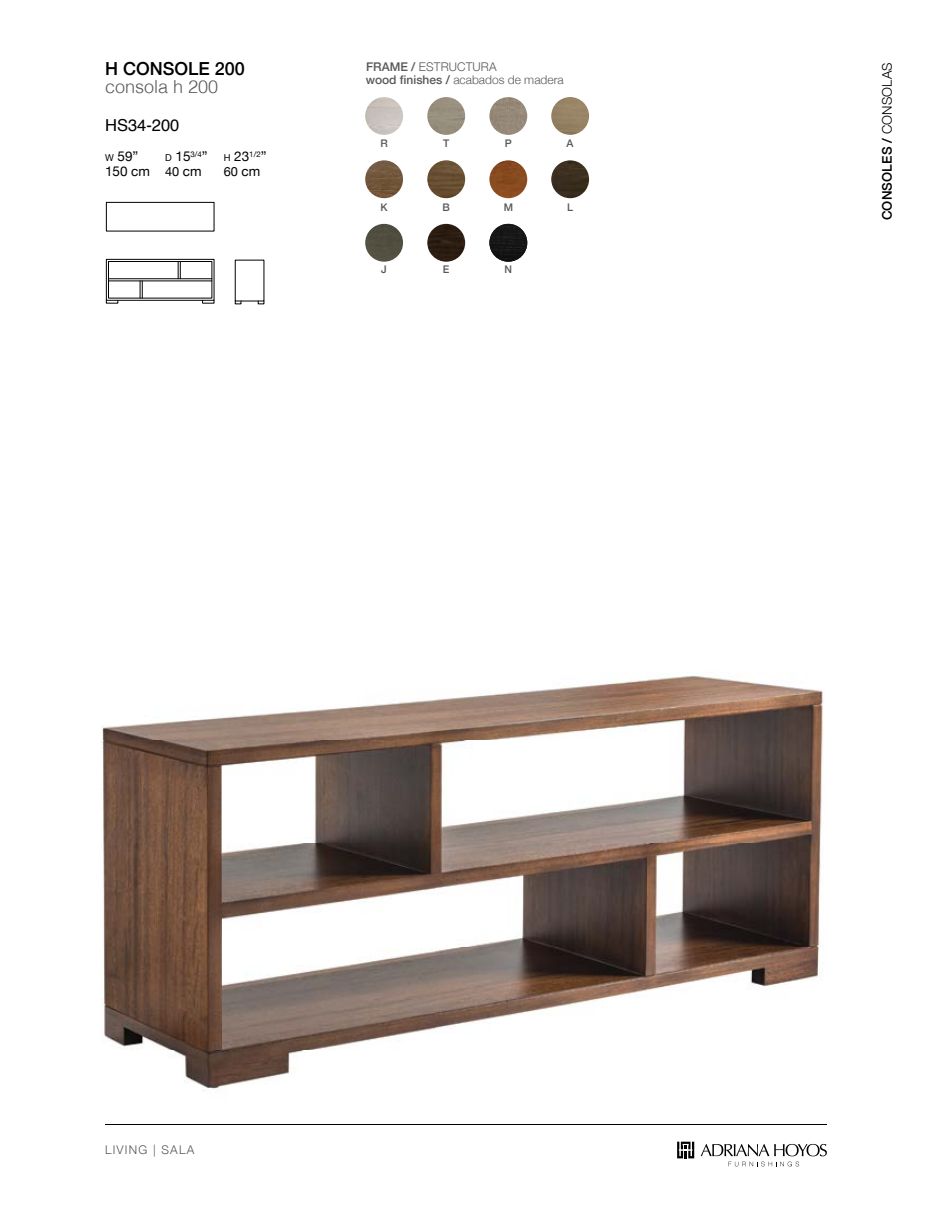
<style>
.page{position:relative;width:932px;height:1208px;background:#fff}
.page>*{position:absolute;margin:0;border:0;box-sizing:border-box;transform-origin:0 0}
.t1{font:500 18px "Helvetica Neue";color:#000}
.t2{font:300 18px "Helvetica";color:#58595b}
.t3{font:16.5px "Helvetica";color:#000}
.t4{font:13.5px/15px "Helvetica Neue";color:#000}
.t5{font:500 13.35px "Helvetica Neue";letter-spacing:.01em;color:#000}
.t6{font:12.75px "Helvetica Neue";color:#000}
.t7{font:300 12px "Helvetica Neue";letter-spacing:.01em;color:#58595b}
.t8{font:300 12px "Helvetica Neue";letter-spacing:.1em;color:#58595b}
.t9{font:500 10.5px "Helvetica Neue";color:#58595b}
.s1{font-size:9.45px}
.s2{font-style:inherit}
.s3{font-size:12.75px}
.s4{font-size:13.5px}
.s5{font-weight:500}
.s6{font-weight:300}
</style>
<div class="page">
<img style="left:427px;top:224px;width:38px;height:38px;border-radius:19px">
<img style="left:427px;top:160px;width:38px;height:38px;border-radius:19px">
<img style="left:365px;top:160px;width:38px;height:38px;border-radius:19px">
<img style="left:365px;top:224px;width:38px;height:38px;border-radius:19px">
<img style="left:365px;top:97px;width:38px;height:38px;border-radius:19px">
<img style="left:489px;top:224px;width:38px;height:38px;border-radius:19px">
<img style="left:489px;top:160px;width:38px;height:38px;border-radius:19px">
<img style="left:489px;top:97px;width:38px;height:38px;border-radius:19px">
<img style="left:551px;top:160px;width:38px;height:38px;border-radius:19px">
<img style="left:551px;top:97px;width:38px;height:38px;border-radius:19px">
<svg style="left:677px;top:1141px;width:17px;height:17px"></svg>
<svg style="left:700px;top:1144px;width:126px;height:22px"></svg>
<hr style="left:105px;top:1124px;width:721px;height:1px;background:#000">
<img style="left:427px;top:97px;width:38px;height:38px;border-radius:19px">
<img style="left:101px;top:675px;width:723px;height:416px">
<div style="left:106px;top:259px;width:108px;height:41px;border:1px solid #000"></div>
<div style="left:108px;top:261px;width:104px;height:37px;border:1px solid #000"></div>
<hr style="left:108px;top:281px;width:104px;height:1px;background:#000">
<hr style="left:108px;top:278px;width:104px;height:1px;background:#000">
<svg style="left:140px;top:281px;width:3px;height:17px"></svg>
<svg style="left:178px;top:261px;width:3px;height:18px"></svg>
<div style="left:106px;top:202px;width:108px;height:29px;border:1px solid #000"></div>
<svg style="left:106px;top:300px;width:12px;height:3px"></svg>
<svg style="left:202px;top:300px;width:12px;height:3px"></svg>
<svg style="left:235px;top:301px;width:6px;height:3px"></svg>
<svg style="left:258px;top:301px;width:6px;height:3px"></svg>
<h1 class="t1" style="left:105px;top:54px;width:141px">H CONSOLE 200</h1>
<h1 class="t2" style="left:105px;top:72px;width:115px">consola h 200</h1>
<h2 class="t3" style="left:105px;top:113px;width:76px">HS34-200</h2>
<p class="t4" style="left:105px;top:150px;width:35px"><span class="s1">W</span> 59”</p>
<p class="t4" style="left:105px;top:150px;width:163px;text-indent:60px"><span class="s1">D</span> 15<sup>3/4</sup>” <span class="s1">H</span> 23<sup>1/2</sup>”<br>150 <span class="s2">cm</span> <span class="s3">40</span> <span class="s2">cm</span></p>
<p class="t6" style="left:224px;top:163px;width:38px">60 <span class="s4">cm</span></p>
<p class="t7" style="left:366px;top:57px;width:132px"><span class="s5">FRAME /</span> ESTRUCTURA</p>
<p class="t7" style="left:365px;top:70px;width:199px"><span class="s5">wood finishes /</span> acabados de madera</p>
<p class="t9" style="left:380px;top:135px;width:9px">R</p>
<p class="t9" style="left:443px;top:135px;width:8px">T</p>
<p class="t9" style="left:504px;top:135px;width:9px">P</p>
<p class="t9" style="left:566px;top:135px;width:9px">A</p>
<p class="t9" style="left:380px;top:198px;width:9px">K</p>
<p class="t9" style="left:442px;top:198px;width:9px">B</p>
<p class="t9" style="left:503px;top:198px;width:11px">M</p>
<p class="t9" style="left:567px;top:198px;width:8px">L</p>
<p class="t9" style="left:381px;top:261px;width:7px">J</p>
<p class="t9" style="left:443px;top:261px;width:8px">E</p>
<p class="t9" style="left:504px;top:261px;width:9px">N</p>
<p class="t5" style="left:875px;top:220px;width:159px;rotate:-90deg">CONSOLES / <span class="s6">CONSOLAS</span></p>
<p class="t8" style="left:105px;top:1139px;width:91px">LIVING | SALA</p>
</div>
